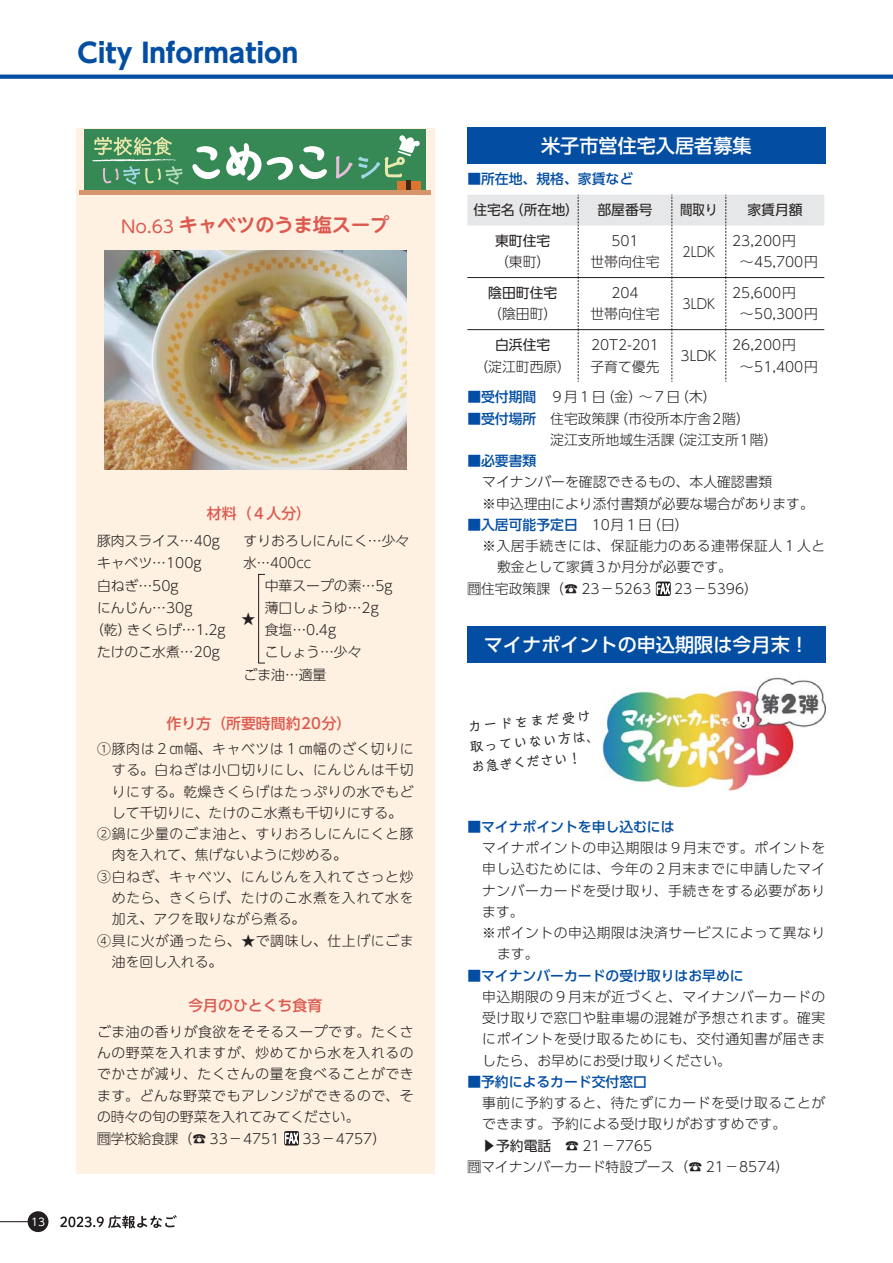
<style>
.page{position:relative;width:893px;height:1263px;background:#fff}
.page>*{position:absolute;margin:0;border:0;box-sizing:border-box;transform-origin:0 0}
.t1{font:26.55px "UD Shin Go Pro Bold 90 msp RKSJ H";color:#034ea2}
.t2{font:19.2px "UD Shin Go Pro Medium 90 msp RKSJ H";color:#fff}
.t3{font:19.2px "UD Shin M Go Pro De Bold 90 msp RKSJ H";color:#dc5950}
.t4{font:14.85px "UD Shin Go Pro Medium 90 msp RKSJ H";color:#dc5950}
.t5{font:13.8px/21.3px "UD Shin Go Pro Light 90 msp RKSJ H";color:#231f20}
.t6{font:13.8px "UD Shin M Go Pro Light 90 msp RKSJ H";letter-spacing:.045em;color:#231f20}
.t7{font:13.8px/21.3px "UD Shin Go Pro Light 90 msp RKSJ H";letter-spacing:.045em;color:#231f20}
.t8{font:13.8px "UD Shin Go Pro Light 90 msp RKSJ H";letter-spacing:.04em;color:#231f20}
.t9{font:13.8px "UD Shin Go Pro Medium 90 msp RKSJ H";color:#034ea2}
.t10{font:13.8px "UD Shin M Go Pro Light 90 msp RKSJ H";color:#231f20}
.t11{font:13.8px "UD Shin Go Pro Regular 90 msp RKSJ H";color:#231f20}
.t12{font:13.8px/20.2px "Talking Std Regular 90 msp RKSJ H";color:#231f20}
.t13{font:13.8px "UD Shin Go Pro Light 90 msp RKSJ H";letter-spacing:.035em;color:#231f20}
.t14{font:13.8px "UD Shin Go Pro Light 90 msp RKSJ H";color:#231f20;scale:.9 1}
.t15{font:13.8px "UD Shin Go Pro Light 90 msp RKSJ H";color:#231f20;scale:.96 1}
.t16{font:13.8px "UD Shin Go Pro Regular 90 msp RKSJ H";color:#231f20;scale:.9 1}
.t17{font:10.65px "UD Shin Go Pro Regular 90 msp RKSJ H";color:#fff}
.s1{font-family:"UD Shin M Go Pro Regular 90 msp RKSJ H";font-size:16.95px}
.s2{font-family:"UD Shin M Go Pro Light 90 msp RKSJ H"}
.s3{font-family:"UD Shin Go Pro Medium 90 msp RKSJ H";color:#034ea2}
.s4{font-family:"UD Shin Go Pro Regular 90 msp RKSJ H"}
</style>
<div class="page">
<div style="left:76px;top:128px;width:358px;height:1046px;background:#fff1e1"></div>
<img style="left:104px;top:251px;width:302px;height:219px">
<div style="left:85px;top:129px;width:341px;height:61px;background:#368855"></div>
<div style="left:397px;top:181px;width:23px;height:10px;background:#db7530"></div>
<div style="left:406px;top:180px;width:5px;height:13px;background:#432815"></div>
<svg style="left:336px;top:156px;width:16px;height:23px"></svg>
<svg style="left:92px;top:137px;width:91px;height:48px"></svg>
<div style="left:79px;top:190px;width:352px;height:5px;background:#d6956a"></div>
<svg style="left:358px;top:135px;width:62px;height:44px"></svg>
<svg style="left:267px;top:157px;width:26px;height:23px"></svg>
<svg style="left:299px;top:146px;width:28px;height:33px"></svg>
<svg style="left:192px;top:146px;width:28px;height:33px"></svg>
<svg style="left:226px;top:143px;width:35px;height:38px"></svg>
<svg style="left:284px;top:1131px;width:15px;height:15px"></svg>
<svg style="left:285px;top:1131px;width:13px;height:15px"></svg>
<svg style="left:0;top:75px;width:893px;height:4px;background:#0f56a6"></svg>
<hr style="left:0;top:1221px;width:30px;height:1px;background:#231f20">
<div style="left:28px;top:1211px;width:20px;height:21px;background:#231f20;border-radius:50%"></div>
<div style="left:467px;top:128px;width:358px;height:36px;background:#034ea2"></div>
<svg style="left:467px;top:195px;width:357px;height:187px"></svg>
<hr style="left:467px;top:329px;width:357px;height:1px;background:#231f20">
<hr style="left:467px;top:277px;width:357px;height:1px;background:#231f20">
<svg style="left:656px;top:582px;width:15px;height:14px"></svg>
<svg style="left:656px;top:581px;width:14px;height:15px"></svg>
<div style="left:258px;top:574px;width:7px;height:89px;border:1px solid #231f20"></div>
<div style="left:467px;top:626px;width:358px;height:36px;background:#034ea2"></div>
<img style="left:602px;top:677px;width:223px;height:114px">
<svg style="left:60px;top:1215px;width:117px;height:14px"></svg>
<h1 class="t1" style="left:78px;top:43px;width:222px">City Information</h1>
<h2 class="t3" style="left:121px;top:217px;width:270px"><span class="s1">No.63</span> キャベツのうま塩スープ</h2>
<p class="t17" style="left:31px;top:1218px;width:16px">13</p>
<p class="t4" style="left:207px;top:508px;width:106px">材料（４人分）</p>
<p class="t5" style="left:97px;top:532px;width:125px">豚肉スライス…40g</p>
<p class="t5" style="left:244px;top:532px;width:167px">すりおろしにんにく…少々</p>
<p class="t5" style="left:97px;top:554px;width:106px">キャベツ…100g</p>
<p class="t15" style="left:244px;top:558px;width:72px">水…400cc</p>
<p class="t5" style="left:97px;top:577px;width:83px">白ねぎ…50g</p>
<p class="t5" style="left:265px;top:577px;width:129px">中華スープの素…5g</p>
<p class="t5" style="left:97px;top:599px;width:97px">にんじん…30g</p>
<p class="t5" style="left:265px;top:599px;width:116px">薄口しょうゆ…2g</p>
<p class="t5" style="left:90px;top:621px;width:137px">（乾）きくらげ…1.2g</p>
<p class="t5" style="left:265px;top:621px;width:73px">食塩…0.4g</p>
<p class="t5" style="left:97px;top:644px;width:125px">たけのこ水煮…20g</p>
<p class="t5" style="left:244px;top:643px;width:119px;line-height:22.4px;text-indent:21px">こしょう…少々ごま油…適量</p>
<p class="t5" style="left:241px;top:610px;width:15px">★</p>
<p class="t4" style="left:167px;top:717px;width:186px">作り方（所要時間約20分）</p>
<p class="t6" style="left:97px;top:744px;width:318px">① 豚肉は２㎝幅、キャベツは１㎝幅のざく切りに</p>
<p class="t6" style="left:112px;top:765px;width:303px">する。白ねぎは小口切りにし、にんじんは千切</p>
<p class="t6" style="left:112px;top:786px;width:303px">りにする。乾燥きくらげはたっぷりの水でもど</p>
<p class="t10" style="left:112px;top:808px;width:292px">して千切りに、たけのこ水煮も千切りにする。</p>
<p class="t6" style="left:97px;top:829px;width:318px">② 鍋に少量のごま油と、すりおろしにんにくと豚</p>
<p class="t10" style="left:112px;top:850px;width:236px">肉を入れて、焦げないように炒める。</p>
<p class="t6" style="left:97px;top:871px;width:318px">③ 白ねぎ、キャベツ、にんじんを入れてさっと炒</p>
<p class="t6" style="left:112px;top:893px;width:303px">めたら、きくらげ、たけのこ水煮を入れて水を</p>
<p class="t10" style="left:112px;top:914px;width:195px">加え、アクを取りながら煮る。</p>
<p class="t6" style="left:97px;top:935px;width:318px">④ 具に火が通ったら、★で調味し、仕上げにごま</p>
<p class="t10" style="left:112px;top:956px;width:112px">油を回し入れる。</p>
<p class="t4" style="left:188px;top:1000px;width:135px">今月のひとくち食育</p>
<p class="t7" style="left:97px;top:1023px;width:318px">ごま油の香りが食欲をそそるスープです。たくさんの野菜を入れますが、炒めてから水を入れるのでかさが減り、たくさんの量を食べることができます。どんな野菜でもアレンジができるので、その時々の旬の野菜を入れてみてください。<br>問<span class="s2">学校給食課</span>（☎ 33－4751</p>
<p class="t5" style="left:302px;top:1130px;width:85px">33－4757）</p>
<h2 class="t2" style="left:541px;top:139px;width:212px">米子市営住宅入居者募集</h2>
<p class="t9" style="left:467px;top:174px;width:167px">■所在地、規格、家賃など</p>
<p class="t11" style="left:473px;top:205px;width:107px">住宅名（所在地）</p>
<p class="t11" style="left:597px;top:205px;width:57px">部屋番号</p>
<p class="t16" style="left:680px;top:205px;width:43px">間取り</p>
<p class="t11" style="left:747px;top:205px;width:57px">家賃月額</p>
<p class="t11" style="left:495px;top:236px;width:57px">東町住宅</p>
<p class="t5" style="left:495px;top:253px;width:57px">（東町）</p>
<p class="t5" style="left:590px;top:232px;width:71px;text-align:center">501<br>世帯向住宅</p>
<p class="t14" style="left:682px;top:246px;width:38px">2LDK</p>
<p class="t5" style="left:740px;top:232px;width:80px;text-indent:-8px">23,200円～45,700円</p>
<p class="t11" style="left:488px;top:288px;width:71px">陰田町住宅</p>
<p class="t5" style="left:488px;top:306px;width:71px">（陰田町）</p>
<p class="t5" style="left:590px;top:284px;width:71px;text-align:center">204<br>世帯向住宅</p>
<p class="t14" style="left:682px;top:298px;width:38px">3LDK</p>
<p class="t5" style="left:740px;top:284px;width:80px;text-indent:-8px">25,600円～50,300円</p>
<p class="t11" style="left:495px;top:340px;width:57px">白浜住宅</p>
<p class="t5" style="left:474px;top:358px;width:98px">（淀江町西原）</p>
<p class="t5" style="left:590px;top:336px;width:71px">20T2-201子育て優先</p>
<p class="t5" style="left:681px;top:347px;width:38px">3LDK</p>
<p class="t5" style="left:740px;top:336px;width:80px;text-indent:-8px">26,200円～51,400円</p>
<p class="t5" style="left:467px;top:388px;width:251px"><span class="s3">■受付期間</span> ９月１日（金）～７日（木）</p>
<p class="t5" style="left:467px;top:410px;width:312px"><span class="s3">■受付場所</span>　住宅政策課（市役所本庁舎２階）<br>　　　　　　淀江支所地域生活課（淀江支所１階）</p>
<p class="t9" style="left:467px;top:456px;width:71px">■必要書類</p>
<p class="t5" style="left:482px;top:473px;width:333px">マイナンバーを確認できるもの、本人確認書類<br>※申込理由により添付書類が必要な場合があります。</p>
<p class="t5" style="left:467px;top:516px;width:223px"><span class="s3">■入居可能予定日</span>　10月１日（日）</p>
<p class="t8" style="left:482px;top:541px;width:345px">※入居手続きには、保証能力のある連帯保証人１人と</p>
<p class="t5" style="left:497px;top:558px;width:236px">敷金として家賃３か月分が必要です。</p>
<p class="t5" style="left:467px;top:580px;width:185px">問住宅政策課（☎ 23－5263</p>
<p class="t5" style="left:674px;top:580px;width:85px">23－5396）</p>
<h2 class="t2" style="left:484px;top:637px;width:327px">マイナポイントの申込期限は今月末！</h2>
<p class="t12" style="left:467px;top:718px;width:132px;rotate:-5deg">カードをまだ受け取っていない方は、お急ぎください！</p>
<p class="t9" style="left:467px;top:821px;width:209px">■マイナポイントを申し込むには</p>
<p class="t8" style="left:482px;top:843px;width:345px">マイナポイントの申込期限は９月末です。ポイントを</p>
<p class="t8" style="left:482px;top:864px;width:345px">申し込むためには、今年の２月末までに申請したマイ</p>
<p class="t8" style="left:482px;top:885px;width:345px">ナンバーカードを受け取り、手続きをする必要があり</p>
<p class="t5" style="left:482px;top:903px;width:43px">ます。</p>
<p class="t13" style="left:482px;top:928px;width:345px">※ポイントの申込期限は決済サービスによって異なり</p>
<p class="t5" style="left:497px;top:945px;width:43px">ます。</p>
<p class="t9" style="left:467px;top:970px;width:278px">■マイナンバーカードの受け取りはお早めに</p>
<p class="t5" style="left:482px;top:988px;width:345px;text-align:justify">申込期限の９月末が近づくと、マイナンバーカードの受け取りで窓口や駐車場の混雑が予想されます。確実にポイントを受け取るためにも、交付通知書が届きましたら、お早めにお受け取りください。</p>
<p class="t9" style="left:467px;top:1077px;width:181px">■予約によるカード交付窓口</p>
<p class="t8" style="left:482px;top:1098px;width:345px">事前に予約すると、待たずにカードを受け取ることが</p>
<p class="t5" style="left:482px;top:1115px;width:305px">できます。予約による受け取りがおすすめです。</p>
<p class="t5" style="left:482px;top:1137px;width:172px"><span class="s4">▶予約電話</span>　☎ 21－7765</p>
<p class="t5" style="left:467px;top:1158px;width:324px">問マイナンバーカード特設ブース（☎ 21－8574）</p>
</div>
